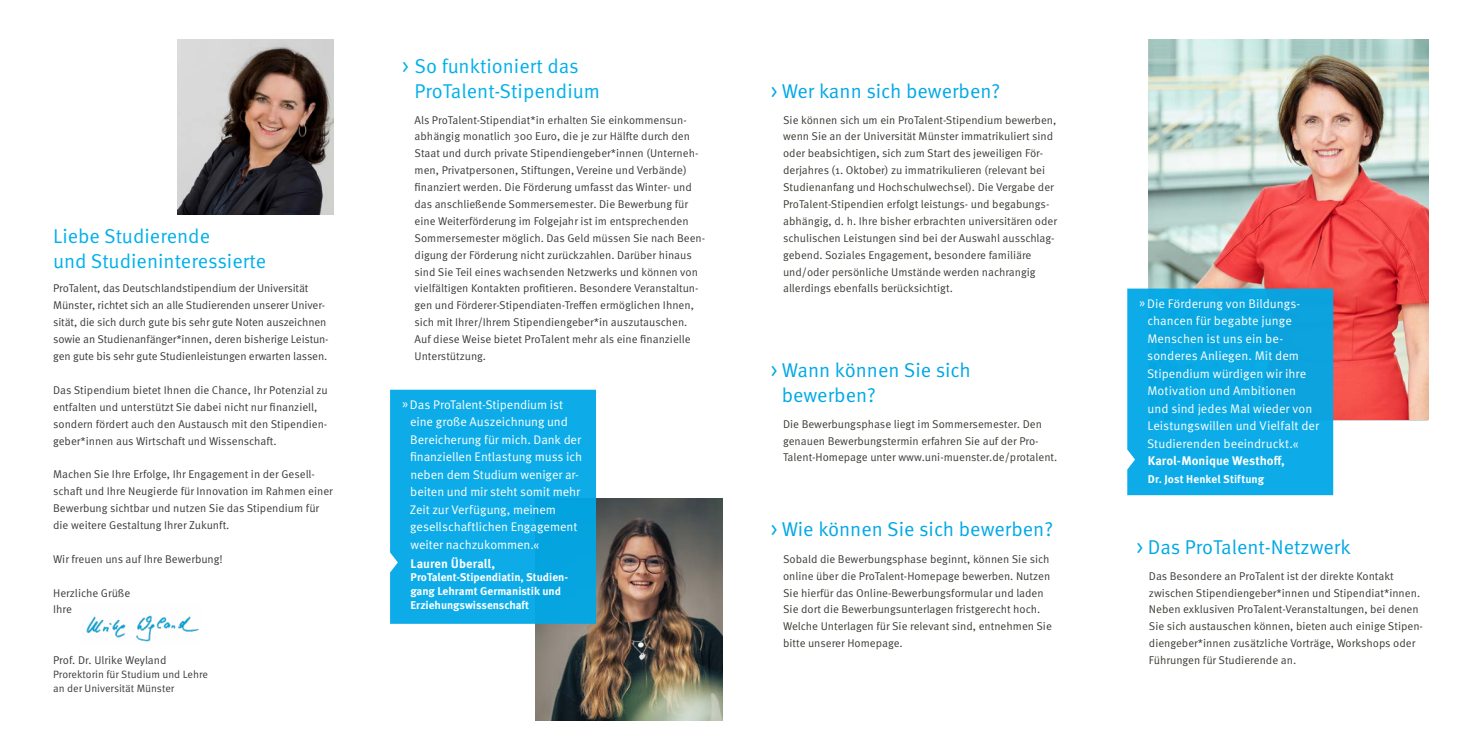
<style>
.page{position:relative;width:1467px;height:745px;background:#fff}
.page>*{position:absolute;margin:0;border:0;box-sizing:border-box;transform-origin:0 0}
.t1{font:20px/25px "Meta OT";color:#00a8e7}
.t2{font:20px/25px "Meta OT";color:#00b0eb}
.t3{font:12.5px/17.5px "Meta OT";letter-spacing:-.005em;color:#fff}
.t4{font:700 12.5px "Meta OT";letter-spacing:.005em;color:#fff}
.Fließtext{font:11.25px/16.9px "Meta OT";color:#3c3c3b}
.Fließtext-2{font:11.25px/16.9px "Meta OT";color:#3c3c37}
.t5{font:700 11.25px/13.8px "Meta OT";color:#fff}
.Fließtext-3{font:10.62px/13.8px "Meta OT";color:#3c3c3b}
.s1{font-weight:700}
</style>
<div class="page">
<img style="left:86px;top:615px;width:113px;height:27px">
<img style="left:178px;top:39px;width:155px;height:175px">
<img style="left:1148px;top:39px;width:280px;height:380px">
<div style="left:1127px;top:288px;width:206px;height:207px;background:#0caae5"></div>
<img style="left:535px;top:498px;width:188px;height:222px">
<svg style="left:390px;top:389px;width:206px;height:234px;background:#0dabe6"></svg>
<p class="t2" style="left:53px;top:223px;width:215px">Liebe Studierende<br>und Studieninteressierte</p>
<p class="Fließtext" style="left:53px;top:280px;width:277px">ProTalent, das Deutschlandstipendium der Universität Münster, richtet sich an alle Studierenden unserer Univer&shy;sität, die sich durch gute bis sehr gute Noten auszeichnen sowie an Studienanfänger*innen, deren bisherige Leistun&shy;gen gute bis sehr gute Studienleistungen erwarten lassen.</p>
<p class="Fließtext" style="left:53px;top:381px;width:276px">Das Stipendium bietet Ihnen die Chance, Ihr Potenzial zu entfalten und unterstützt Sie dabei nicht nur finanziell, sondern fördert auch den Austausch mit den Stipendien&shy;geber*innen aus Wirtschaft und Wissenschaft.</p>
<p class="Fließtext" style="left:53px;top:466px;width:281px">Machen Sie Ihre Erfolge, Ihr Engagement in der Gesell&shy;schaft und Ihre Neugierde für Innovation im Rahmen einer Bewerbung sichtbar und nutzen Sie das Stipendium für die weitere Gestaltung Ihrer Zukunft.</p>
<p class="Fließtext" style="left:53px;top:550px;width:171px">Wir freuen uns auf Ihre Bewerbung!</p>
<p class="Fließtext" style="left:53px;top:584px;width:79px">Herzliche Grüße</p>
<p class="Fließtext" style="left:53px;top:601px;width:20px">Ihre</p>
<p class="Fließtext" style="left:53px;top:651px;width:115px">Prof. Dr. Ulrike Weyland</p>
<p class="Fließtext-3" style="left:53px;top:667px;width:156px">Prorektorin für Studium und Lehre an der Universität Münster</p>
<p class="t2" style="left:415px;top:53px;width:187px;text-indent:-12px">&gt; So funktioniert das<br>ProTalent-Stipendium</p>
<p class="Fließtext" style="left:415px;top:111px;width:292px">Als ProTalent-Stipendiat*in erhalten Sie einkommensun&shy;abhängig monatlich 300 Euro, die je zur Hälfte durch den Staat und durch private Stipendiengeber*innen (Unterneh&shy;men, Privatpersonen, Stiftungen, Vereine und Verbände) finanziert werden. Die Förderung umfasst das Winter- und das anschließende Sommersemester. Die Bewerbung für eine Weiterförderung im Folgejahr ist im entsprechenden Sommersemester möglich. Das Geld müssen Sie nach Been&shy;digung der Förderung nicht zurückzahlen. Darüber hinaus sind Sie Teil eines wachsenden Netzwerks und können von vielfältigen Kontakten profitieren. Besondere Veranstaltun&shy;gen und Förderer-Stipendiaten-Treffen ermöglichen Ihnen, sich mit Ihrer/Ihrem Stipendiengeber*in auszutauschen.<br>Auf diese Weise bietet ProTalent mehr als eine finanzielle Unterstützung.</p>
<p class="t3" style="left:410px;top:395px;width:174px;text-indent:-8px">» Das ProTalent-Stipendium ist eine große Auszeichnung und<br>Bereicherung für mich. Dank der finanziellen Entlastung muss ich neben dem Studium weniger ar&shy;beiten und mir steht somit mehr<br>Zeit zur Verfügung, meinem gesellschaftlichen Engagement weiter nachzukommen.«</p>
<p class="t4" style="left:411px;top:555px;width:86px">Lauren Überall,</p>
<p class="t5" style="left:410px;top:570px;width:159px">ProTalent-Stipendiatin, Studien&shy;gang Lehramt Germanistik und<br>Erziehungswissenschaft</p>
<p class="t1" style="left:771px;top:78px;width:231px">&gt; Wer kann sich bewerben?</p>
<p class="Fließtext-2" style="left:783px;top:111px;width:275px">Sie können sich um ein ProTalent-Stipendium bewerben, wenn Sie an der Universität Münster immatrikuliert sind oder beabsichtigen, sich zum Start des jeweiligen För&shy;derjahres (1. Oktober) zu immatrikulieren (relevant bei Studienanfang und Hochschulwechsel). Die Vergabe der ProTalent-Stipendien erfolgt leistungs- und begabungs&shy;abhängig, d. h. Ihre bisher erbrachten universitären oder schulischen Leistungen sind bei der Auswahl ausschlag&shy;gebend. Soziales Engagement, besondere familiäre und/oder persönliche Umstände werden nachrangig allerdings ebenfalls berücksichtigt.</p>
<p class="t1" style="left:782px;top:357px;width:191px;text-indent:-11px">&gt; Wann können Sie sich bewerben?</p>
<p class="Fließtext-2" style="left:783px;top:415px;width:276px">Die Bewerbungsphase liegt im Sommersemester. Den genauen Bewerbungstermin erfahren Sie auf der Pro-<br>Talent-Homepage unter www.uni-muenster.de/protalent.</p>
<p class="t1" style="left:771px;top:517px;width:284px">&gt; Wie können Sie sich bewerben?</p>
<p class="Fließtext-2" style="left:783px;top:550px;width:270px">Sobald die Bewerbungsphase beginnt, können Sie sich online über die ProTalent-Homepage bewerben. Nutzen Sie hierfür das Online-Bewerbungsformular und laden Sie dort die Bewerbungsunterlagen fristgerecht hoch.<br>Welche Unterlagen für Sie relevant sind, entnehmen Sie bitte unserer Homepage.</p>
<p class="t3" style="left:1147px;top:294px;width:173px;text-indent:-8px">» Die Förderung von Bildungs&shy;chancen für begabte junge<br>Menschen ist uns ein be&shy;sonderes Anliegen. Mit dem<br>Stipendium würdigen wir ihre<br>Motivation und Ambitionen und sind jedes Mal wieder von<br>Leistungswillen und Vielfalt der<br>Studierenden beeindruckt.«<br><span class="s1">Karol-Monique Westhoff,</span></p>
<p class="t5" style="left:1148px;top:472px;width:118px">Dr. Jost Henkel Stiftung</p>
<p class="t1" style="left:1137px;top:534px;width:216px">&gt; Das ProTalent-Netzwerk</p>
<p class="Fließtext-2" style="left:1149px;top:567px;width:276px">Das Besondere an ProTalent ist der direkte Kontakt zwischen Stipendiengeber*innen und Stipendiat*innen.<br>Neben exklusiven ProTalent-Veranstaltungen, bei denen Sie sich austauschen können, bieten auch einige Stipen&shy;diengeber*innen zusätzliche Vorträge, Workshops oder Führungen für Studierende an.</p>
</div>
